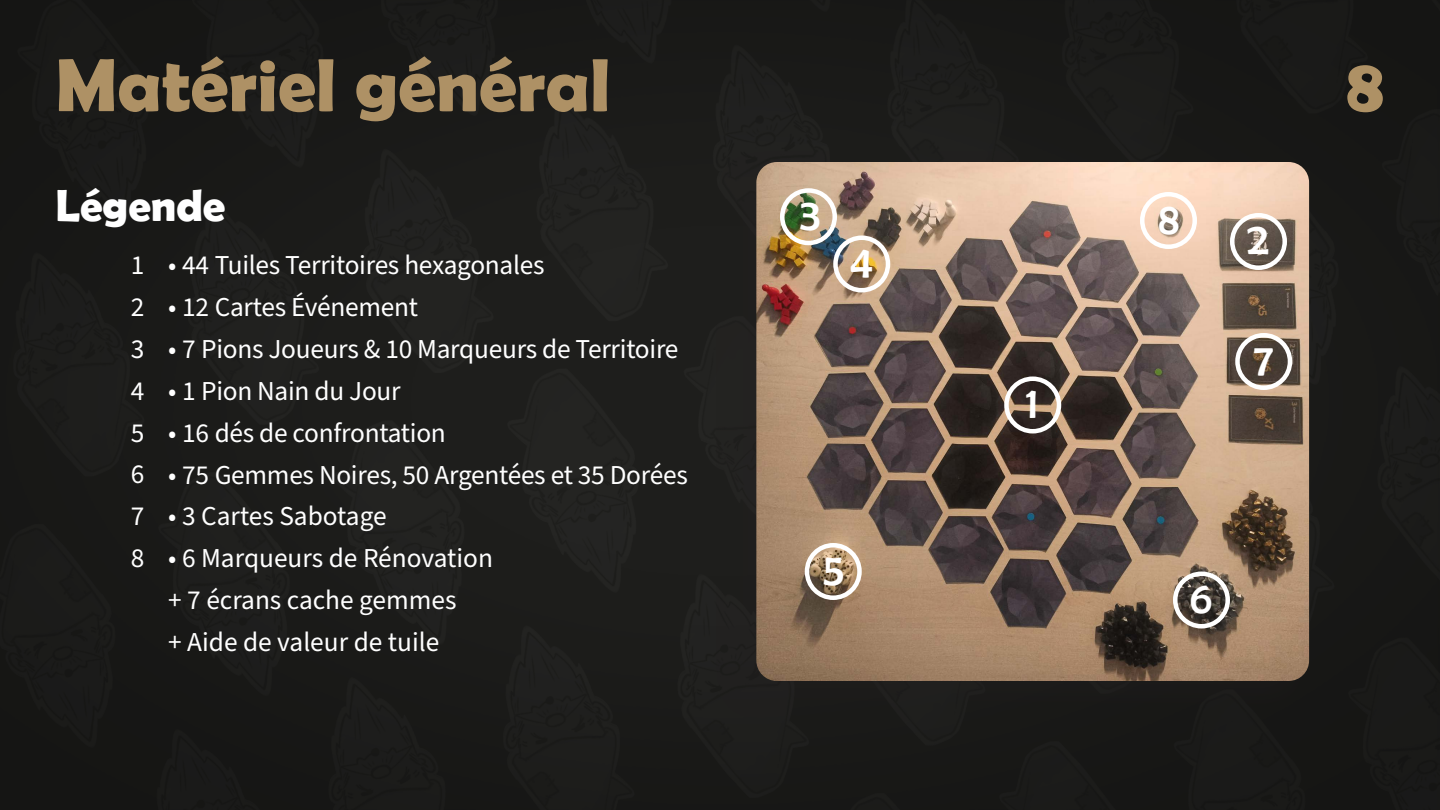
<style>
.page{position:relative;width:1440px;height:810px;background:#1b1b19}
.page>*{position:absolute;margin:0;border:0;box-sizing:border-box;transform-origin:0 0}
.t1{font:700 75.6px "Berlin Sans FB Demi";color:#ae9165}
.t2{font:45px "Berlin Sans FB";color:#fff}
.t3{font:700 45px "Berlin Sans FB Demi";color:#fff}
.t4{font:27.38px "Source Sans Pro";letter-spacing:-.01em;color:#fff}
</style>
<div class="page">
<div style="left:714px;top:149px;width:608px;height:574px;background:#231f20"></div>
<img style="left:756px;top:162px;width:553px;height:519px">
<div style="left:780px;top:188px;width:57px;height:57px;border:4px solid #fff;border-radius:50%"></div>
<div style="left:833px;top:236px;width:57px;height:56px;border:4px solid #fff;border-radius:50%"></div>
<div style="left:805px;top:543px;width:57px;height:57px;border:4px solid #fff;border-radius:50%"></div>
<div style="left:1173px;top:572px;width:57px;height:56px;border:4px solid #fff;border-radius:50%"></div>
<div style="left:1235px;top:333px;width:57px;height:57px;border:4px solid #fff;border-radius:50%"></div>
<div style="left:1140px;top:192px;width:57px;height:57px;border:4px solid #fff;border-radius:50%"></div>
<div style="left:1004px;top:376px;width:57px;height:58px;border:4px solid #fff;border-radius:50%"></div>
<div style="left:1230px;top:213px;width:57px;height:57px;border:4px solid #fff;border-radius:50%"></div>
<p class="t1" style="left:56px;top:41px;width:556px">Matériel général</p>
<p class="t3" style="left:56px;top:180px;width:172px">Légende</p>
<p class="t4" style="left:131px;top:247px;width:15px">1</p>
<p class="t4" style="left:131px;top:288px;width:15px">2</p>
<p class="t4" style="left:131px;top:330px;width:15px">3</p>
<p class="t4" style="left:131px;top:372px;width:15px">4</p>
<p class="t4" style="left:131px;top:414px;width:15px">5</p>
<p class="t4" style="left:131px;top:456px;width:15px">6</p>
<p class="t4" style="left:131px;top:498px;width:15px">7</p>
<p class="t4" style="left:131px;top:540px;width:15px">8</p>
<p class="t4" style="left:168px;top:247px;width:378px">• 44 Tuiles Territoires hexagonales</p>
<p class="t4" style="left:168px;top:289px;width:251px">• 12 Cartes Événement</p>
<p class="t4" style="left:168px;top:330px;width:512px">• 7 Pions Joueurs &amp; 10 Marqueurs de Territoire</p>
<p class="t4" style="left:168px;top:372px;width:234px">• 1 Pion Nain du Jour</p>
<p class="t4" style="left:168px;top:414px;width:279px">• 16 dés de confrontation</p>
<p class="t4" style="left:168px;top:456px;width:521px">• 75 Gemmes Noires, 50 Argentées et 35 Dorées</p>
<p class="t4" style="left:168px;top:498px;width:220px">• 3 Cartes Sabotage</p>
<p class="t4" style="left:168px;top:540px;width:326px">• 6 Marqueurs de Rénovation</p>
<p class="t4" style="left:168px;top:582px;width:290px">+ 7 écrans cache gemmes</p>
<p class="t4" style="left:168px;top:624px;width:273px">+ Aide de valeur de tuile</p>
<p class="t2" style="left:800px;top:190px;width:23px">3</p>
<p class="t2" style="left:850px;top:237px;width:24px">4</p>
<p class="t2" style="left:824px;top:544px;width:23px">5</p>
<p class="t2" style="left:1026px;top:378px;width:14px">1</p>
<p class="t2" style="left:1159px;top:193px;width:22px">8</p>
<p class="t2" style="left:1247px;top:214px;width:23px">2</p>
<p class="t2" style="left:1254px;top:334px;width:21px">7</p>
<p class="t1" style="left:1347px;top:41px;width:39px">8</p>
<p class="t2" style="left:1189px;top:573px;width:25px">6</p>
</div>
